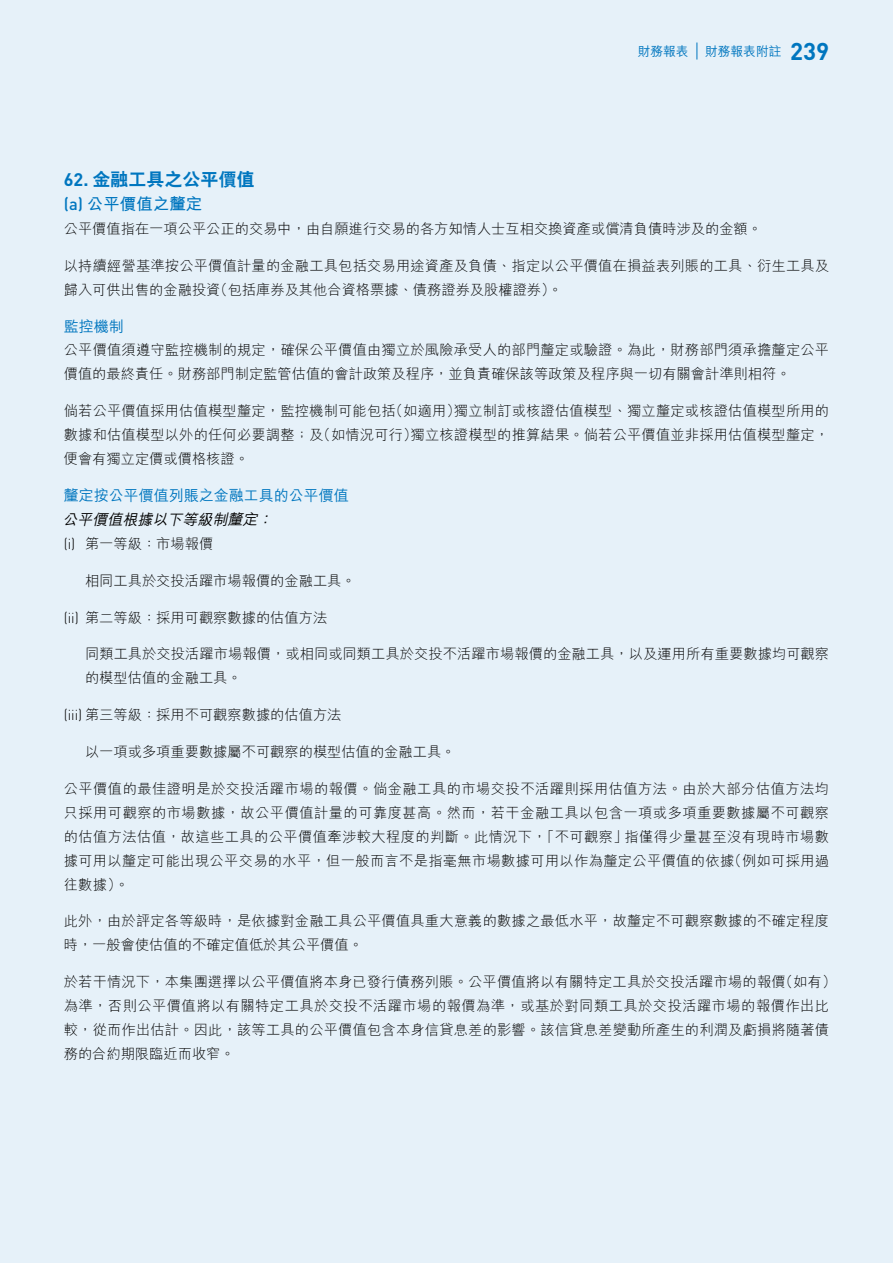
<style>
.page{position:relative;width:893px;height:1263px;background:#e6f1f9}
.page>*{position:absolute;margin:0;border:0;box-sizing:border-box;transform-origin:0 0}
.t1{font:800 18px "C Hei 2 HK";color:#0076bf}
.t2{font:700 16.5px "M Hei HK";color:#0076bf}
.t3{font:500 15px "M Hei HK";color:#0076bf}
.t4{font:italic 500 15px "M Hei HK";color:#000}
.t5{font:300 14.25px/24px "M Hei HK";letter-spacing:.015em;color:#000}
.t6{font:500 12.75px "M Hei HK";color:#0076bf}
.s1{font-family:"DIN";font-weight:700;font-size:24px}
.s2{font-family:"DIN";font-weight:700}
.s3{font-family:"DIN";font-weight:500}
.s4{font-family:"DIN"}
</style>
<div class="page">
<svg style="left:696px;top:43px;width:1px;height:17px"></svg>
<p class="t6" style="left:638px;top:42px;width:52px">財務報表</p>
<p class="t6" style="left:705px;top:42px;width:126px">財務報表附註 <span class="s1">239</span></p>
<p class="t1" style="left:64px;top:167px;width:192px"><span class="s2">62.</span> 金融工具之公平價值</p>
<p class="t2" style="left:64px;top:192px;width:140px"><span class="s3">(a)</span> 公平價值之釐定</p>
<p class="t5" style="left:64px;top:216px;width:700px">公平價值指在一項公平公正的交易中，由自願進行交易的各方知情人士互相交換資產或償清負債時涉及的金額。</p>
<p class="t5" style="left:64px;top:253px;width:767px">以持續經營基準按公平價值計量的金融工具包括交易用途資產及負債、指定以公平價值在損益表列賬的工具、衍生工具及歸入可供出售的金融投資（包括庫券及其他合資格票據、債務證券及股權證券）。</p>
<p class="t3" style="left:64px;top:315px;width:61px">監控機制</p>
<p class="t5" style="left:64px;top:338px;width:767px">公平價值須遵守監控機制的規定，確保公平價值由獨立於風險承受人的部門釐定或驗證。為此，財務部門須承擔釐定公平價值的最終責任。財務部門制定監管估值的會計政策及程序，並負責確保該等政策及程序與一切有關會計準則相符。</p>
<p class="t5" style="left:64px;top:398px;width:767px;text-align:justify">倘若公平價值採用估值模型釐定，監控機制可能包括（如適用）獨立制訂或核證估值模型、獨立釐定或核證估值模型所用的數據和估值模型以外的任何必要調整；及（如情況可行）獨立核證模型的推算結果。倘若公平價值並非採用估值模型釐定，便會有獨立定價或價格核證。</p>
<p class="t3" style="left:64px;top:485px;width:286px">釐定按公平價值列賬之金融工具的公平價值</p>
<p class="t4" style="left:63px;top:509px;width:216px">公平價值根據以下等級制釐定：</p>
<p class="t5" style="left:64px;top:531px;width:151px"><span class="s4">(i)</span> 第一等級：市場報價</p>
<p class="t5" style="left:85px;top:568px;width:272px">相同工具於交投活躍市場報價的金融工具。</p>
<p class="t5" style="left:64px;top:605px;width:265px"><span class="s4">(ii)</span> 第二等級：採用可觀察數據的估值方法</p>
<p class="t5" style="left:85px;top:641px;width:746px">同類工具於交投活躍市場報價，或相同或同類工具於交投不活躍市場報價的金融工具，以及運用所有重要數據均可觀察的模型估值的金融工具。</p>
<p class="t5" style="left:64px;top:702px;width:279px"><span class="s4">(iii)</span> 第三等級：採用不可觀察數據的估值方法</p>
<p class="t5" style="left:85px;top:739px;width:372px">以一項或多項重要數據屬不可觀察的模型估值的金融工具。</p>
<p class="t5" style="left:64px;top:776px;width:767px;text-align:justify">公平價值的最佳證明是於交投活躍市場的報價。倘金融工具的市場交投不活躍則採用估值方法。由於大部分估值方法均只採用可觀察的市場數據，故公平價值計量的可靠度甚高。然而，若干金融工具以包含一項或多項重要數據屬不可觀察的估值方法估值，故這些工具的公平價值牽涉較大程度的判斷。此情況下，「不可觀察」指僅得少量甚至沒有現時市場數據可用以釐定可能出現公平交易的水平，但一般而言不是指毫無市場數據可用以作為釐定公平價值的依據（例如可採用過往數據）。</p>
<p class="t5" style="left:64px;top:908px;width:767px">此外，由於評定各等級時，是依據對金融工具公平價值具重大意義的數據之最低水平，故釐定不可觀察數據的不確定程度時，一般會使估值的不確定值低於其公平價值。</p>
<p class="t5" style="left:64px;top:969px;width:774px">於若干情況下，本集團選擇以公平價值將本身已發行債務列賬。公平價值將以有關特定工具於交投活躍市場的報價（如有）為準，否則公平價值將以有關特定工具於交投不活躍市場的報價為準，或基於對同類工具於交投活躍市場的報價作出比較，從而作出估計。因此，該等工具的公平價值包含本身信貸息差的影響。該信貸息差變動所產生的利潤及虧損將隨著債務的合約期限臨近而收窄。</p>
</div>
